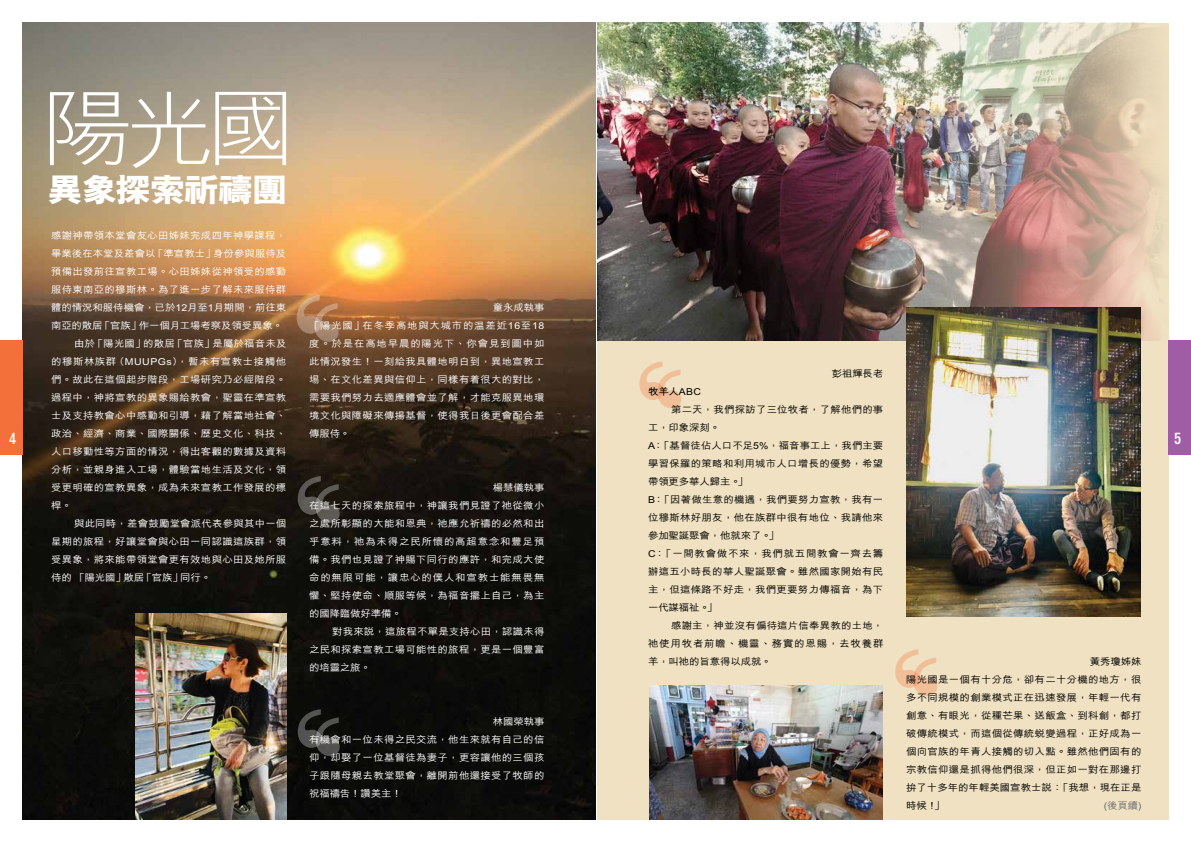
<style>
.page{position:relative;width:1191px;height:842px;background:#fff}
.page>*{position:absolute;margin:0;border:0;box-sizing:border-box;transform-origin:0 0}
.t1{font:300 85px "M Hei HK";color:#fff;scale:1.1 1}
.t2{font:800 33px "M Hei HK";letter-spacing:-.06em;color:#fff;scale:1.1 1}
.t3{font:700 condensed 16px "DIN Neuzeit Grotesk";color:#fff;scale:1.1 1}
.t4{font:500 9.5px/18px "M Hei HK";letter-spacing:.025em;color:#fff;text-align:justify;scale:1.1 1}
.t5{font:500 9.5px/18px "M Hei HK";letter-spacing:.025em;color:#000;text-align:justify;scale:1.1 1}
.t6{font:500 9.5px "M Hei HK";letter-spacing:-.015em;color:#fff;scale:1.1 1}
.t7{font:500 9.5px "M Hei HK";letter-spacing:-.005em;color:#fff;scale:1.1 1}
.t8{font:500 9.5px "M Hei HK";letter-spacing:.05em;color:#fff;scale:1.1 1}
.t9{font:500 9.5px "M Hei HK";color:#fff;scale:1.1 1}
.t10{font:700 9.5px "M Hei HK";letter-spacing:-.015em;color:#000;scale:1.1 1}
.t11{font:500 9.5px "M Hei HK";color:#6d6e71;scale:1.1 1}
</style>
<div class="page">
<div style="left:597px;top:23px;width:571px;height:796px;background:#efe1c1"></div>
<img style="left:23px;top:23px;width:572px;height:796px">
<div style="left:0;top:340px;width:23px;height:114px;background:#f3703a"></div>
<div style="left:1168px;top:340px;width:23px;height:114px;background:#a05da5"></div>
<img style="left:597px;top:23px;width:565px;height:317px">
<svg style="left:297px;top:295px;width:41px;height:47px"></svg>
<svg style="left:298px;top:476px;width:42px;height:47px"></svg>
<svg style="left:298px;top:709px;width:42px;height:47px"></svg>
<svg style="left:639px;top:361px;width:42px;height:47px"></svg>
<svg style="left:895px;top:649px;width:42px;height:47px"></svg>
<img style="left:906px;top:308px;width:235px;height:309px">
<img style="left:649px;top:685px;width:233px;height:134px">
<img style="left:136px;top:614px;width:150px;height:205px">
<h1 class="t1" style="left:41px;top:70px;width:234px">陽光國</h1>
<h2 class="t2" style="left:47px;top:167px;width:221px">異象探索祈禱團</h2>
<p class="t4" style="left:51px;top:226px;width:215px">感謝神帶領本堂會友心田姊妹完成四年神學課程，</p>
<p class="t9" style="left:51px;top:247px;width:215px">畢業後在本堂及差會以「準宣教士」身份參與服侍及</p>
<p class="t4" style="left:51px;top:262px;width:215px">預備出發前往宣教工場。心田姊妹從神領受的感動</p>
<p class="t4" style="left:51px;top:280px;width:215px">服侍東南亞的穆斯林。為了進一步了解未來服侍群</p>
<p class="t7" style="left:51px;top:301px;width:215px">體的情況和服侍機會，已於12月至1月期間，前往東</p>
<p class="t6" style="left:51px;top:319px;width:212px">南亞的散居「官族」作一個月工場考察及領受異象。</p>
<p class="t4" style="left:74px;top:334px;width:195px">由於「陽光國」的散居「官族」是屬於福音未及</p>
<p class="t8" style="left:51px;top:355px;width:215px">的穆斯林族群（MUUPGs），暫未有宣教士接觸他</p>
<p class="t4" style="left:51px;top:370px;width:215px">們。故此在這個起步階段，工場研究乃必經階段。</p>
<p class="t4" style="left:51px;top:388px;width:215px">過程中，神將宣教的異象賜給教會，聖靈在準宣教</p>
<p class="t4" style="left:51px;top:406px;width:215px">士及支持教會心中感動和引導，藉了解當地社會、</p>
<p class="t4" style="left:51px;top:424px;width:215px">政治、經濟、商業、國際關係、歷史文化、科技、</p>
<p class="t4" style="left:51px;top:442px;width:215px">人口移動性等方面的情況，得出客觀的數據及資料</p>
<p class="t4" style="left:51px;top:460px;width:215px">分析，並親身進入工場，體驗當地生活及文化，領</p>
<p class="t4" style="left:51px;top:478px;width:215px">受更明確的宣教異象，成為未來宣教工作發展的標</p>
<p class="t4" style="left:51px;top:496px;width:20px">桿。</p>
<p class="t4" style="left:74px;top:514px;width:194px">與此同時，差會鼓勵堂會派代表參與其中一個</p>
<p class="t4" style="left:51px;top:532px;width:215px">星期的旅程，好讓堂會與心田一同認識這族群，領</p>
<p class="t4" style="left:51px;top:550px;width:215px">受異象，將來能帶領堂會更有效地與心田及她所服</p>
<p class="t6" style="left:51px;top:571px;width:147px">侍的「陽光國」散居「官族」同行。</p>
<p class="t4" style="left:309px;top:298px;width:215px;text-indent:184px">童永成執事「陽光國」在冬季高地與大城市的温差近16至18度。於是在高地早晨的陽光下、你會見到圖中如此情況發生！一刻給我具體地明白到，異地宣教工埸、在文化差異與信仰上，同樣有着很大的對比，需要我們努力去適應體會並了解，才能克服異地環境文化與障礙來傳揚基督，使得我日後更會配合差傳服侍。</p>
<p class="t5" style="left:831px;top:364px;width:48px">彭祖輝長老</p>
<p class="t10" style="left:648px;top:384px;width:50px">牧羊人ABC</p>
<p class="t5" style="left:648px;top:400px;width:215px;text-align:left;text-indent:23px">第二天，我們探訪了三位牧者，了解他們的事工，印象深刻。<br>A：「基督徒佔人口不足5%，福音事工上，我們主要學習保羅的策略和利用城市人口增長的優勢，希望帶領更多華人歸主。」<br>B：「因著做生意的機遇，我們要努力宣教，我有一位穆斯林好朋友，他在族群中很有地位、我請他來參加聖誕聚會，他就來了。」<br>C：「一間教會做不來，我們就五間教會一齊去籌辦這五小時長的華人聖誕聚會。雖然國家開始有民主，但這條路不好走，我們更要努力傳福音，為下一代謀福祉。」</p>
<p class="t5" style="left:648px;top:616px;width:215px;text-indent:23px">感謝主，神並沒有偏待這片信奉異教的土地，祂使用牧者前瞻、機靈、務實的恩賜，去牧養群羊，叫祂的旨意得以成就。</p>
<h3 class="t3" style="left:9px;top:429px;width:8px">4</h3>
<h3 class="t3" style="left:1174px;top:429px;width:8px">5</h3>
<p class="t4" style="left:309px;top:478px;width:215px;text-indent:184px">楊慧儀執事在這七天的探索旅程中，神讓我們見證了祂從微小之處所彰顯的大能和恩典，祂應允祈禱的必然和出乎意料，祂為未得之民所懷的高超意念和豐足預備。我們也見證了神賜下同行的應許，和完成大使命的無限可能，讓忠心的僕人和宣教士能無畏無懼、堅持使命、順服等候，為福音擺上自己，為主的國降臨做好準備。</p>
<p class="t4" style="left:309px;top:622px;width:215px;text-indent:23px">對我來說，這旅程不單是支持心田，認識未得之民和探索宣教工場可能性的旅程，更是一個豐富的培靈之旅。</p>
<p class="t5" style="left:906px;top:652px;width:215px;text-indent:184px">黃秀瓊姊妹陽光國是一個有十分危，卻有二十分機的地方，很多不同規模的創業模式正在迅速發展，年輕一代有創意、有眼光，從種芒果、送飯盒、到科創，都打破傳統模式，而這個從傳統蛻變過程，正好成為一個向官族的年青人接觸的切入點。雖然他們固有的宗教信仰還是抓得他們很深，但正如一對在那邊打拚了十多年的年輕美國宣教士說：「我想，現在正是時候！」</p>
<p class="t4" style="left:309px;top:712px;width:215px;text-indent:184px">林國榮執事有機會和一位未得之民交流，他生來就有自己的信仰，却娶了一位基督徒為妻子，更容讓他的三個孩子跟隨母親去教堂聚會，離開前他還接受了牧師的祝福禱告！讚美主！</p>
<p class="t11" style="left:1104px;top:798px;width:36px">(後頁續)</p>
</div>
